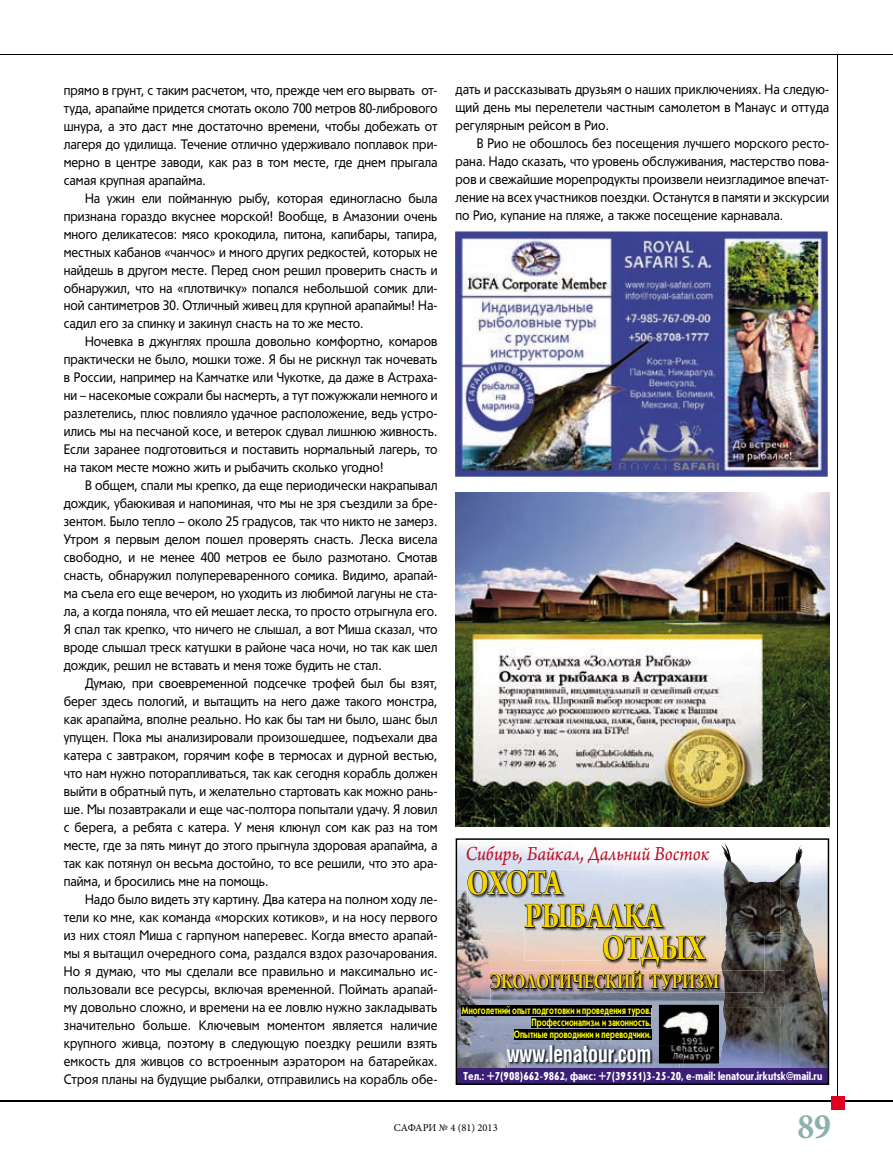
<style>
.page{position:relative;width:893px;height:1170px;background:#fff}
.page>*{position:absolute;margin:0;border:0;box-sizing:border-box;transform-origin:0 0}
.t1{font:37.65px "Arno Pro Bold Subhead";color:#f6d400;scale:.8 1}
.t2{font:700 condensed 36px "Minion Pro";color:#8cb1a8}
.t3{font:700 23.1px "Helios Cond C";color:#fff;scale:.9 1}
.t4{font:22.35px "Arno Pro Bold Subhead";color:#f6d400;scale:.8 1}
.t5{font:20.85px "Arno Pro Italic Sm Text";letter-spacing:-.005em;color:#bf1027;scale:.9 1}
.t6{font:13.5px/18px "Tornado Cyr";color:#000;text-align:justify;scale:.9 1}
.t7{font:700 12px "Journal Sans C";color:#fff;scale:.86 1}
.t8{font:700 11.25px/12px "Journal Sans C";color:#f8f400;text-align:right;scale:.72 1}
.t9{font:10.5px "Minion Pro";color:#000}
</style>
<div class="page">
<hr style="left:0;top:54px;width:893px;height:1px;background:#000">
<hr style="left:0;top:1100px;width:893px;height:1px;background:#000">
<img style="left:456px;top:838px;width:373px;height:246px">
<img style="left:455px;top:231px;width:373px;height:246px">
<img style="left:456px;top:492px;width:373px;height:334px">
<hr style="left:837px;top:55px;width:1px;height:1047px;background:#000">
<div style="left:831px;top:1095px;width:14px;height:14px;background:#df0024"></div>
<p class="t6" style="left:64px;top:81px;width:417px">прямо в грунт, с таким расчетом, что, прежде чем его вырвать от&shy;туда, арапайме придется смотать около 700 метров 80-либрового шнура, а это даст мне достаточно времени, чтобы добежать от лагеря до удилища. Течение отлично удерживало поплавок при&shy;мерно в центре заводи, как раз в том месте, где днем прыгала самая крупная арапайма.</p>
<p class="t6" style="left:64px;top:189px;width:417px;text-indent:21px">На ужин ели пойманную рыбу, которая единогласно была признана гораздо вкуснее морской! Вообще, в Амазонии очень много деликатесов: мясо крокодила, питона, капибары, тапира, местных кабанов «чанчос» и много других редкостей, которых не найдешь в другом месте. Перед сном решил проверить снасть и обнаружил, что на «плотвичку» попался небольшой сомик дли&shy;ной сантиметров 30. Отличный живец для крупной арапаймы! На&shy;садил его за спинку и закинул снасть на то же место.</p>
<p class="t6" style="left:64px;top:333px;width:417px;text-indent:21px">Ночевка в джунглях прошла довольно комфортно, комаров практически не было, мошки тоже. Я бы не рискнул так ночевать в России, например на Камчатке или Чукотке, да даже в Астраха&shy;ни – насекомые сожрали бы насмерть, а тут пожужжали немного и разлетелись, плюс повлияло удачное расположение, ведь устро&shy;ились мы на песчаной косе, и ветерок сдувал лишнюю живность.<br>Если заранее подготовиться и поставить нормальный лагерь, то на таком месте можно жить и рыбачить сколько угодно!</p>
<p class="t6" style="left:64px;top:477px;width:417px;text-indent:21px">В общем, спали мы крепко, да еще периодически накрапывал дождик, убаюкивая и напоминая, что мы не зря съездили за бре&shy;зентом. Было тепло – около 25 градусов, так что никто не замерз.<br>Утром я первым делом пошел проверять снасть. Леска висела свободно, и не менее 400 метров ее было размотано. Смотав снасть, обнаружил полупереваренного сомика. Видимо, арапай&shy;ма съела его еще вечером, но уходить из любимой лагуны не ста&shy;ла, а когда поняла, что ей мешает леска, то просто отрыгнула его.<br>Я спал так крепко, что ничего не слышал, а вот Миша сказал, что вроде слышал треск катушки в районе часа ночи, но так как шел дождик, решил не вставать и меня тоже будить не стал.</p>
<p class="t6" style="left:64px;top:674px;width:417px;text-indent:21px">Думаю, при своевременной подсечке трофей был бы взят, берег здесь пологий, и вытащить на него даже такого монстра, как арапайма, вполне реально. Но как бы там ни было, шанс был упущен. Пока мы анализировали произошедшее, подъехали два катера с завтраком, горячим кофе в термосах и дурной вестью, что нам нужно поторапливаться, так как сегодня корабль должен выйти в обратный путь, и желательно стартовать как можно рань&shy;ше. Мы позавтракали и еще час-полтора попытали удачу. Я ловил с берега, а ребята с катера. У меня клюнул сом как раз на том месте, где за пять минут до этого прыгнула здоровая арапайма, а так как потянул он весьма достойно, то все решили, что это ара&shy;пайма, и бросились мне на помощь.</p>
<p class="t6" style="left:64px;top:890px;width:417px;text-indent:21px">Надо было видеть эту картину. Два катера на полном ходу ле&shy;тели ко мне, как команда «морских котиков», и на носу первого из них стоял Миша с гарпуном наперевес. Когда вместо арапай&shy;мы я вытащил очередного сома, раздался вздох разочарования.<br>Но я думаю, что мы сделали все правильно и максимально ис&shy;пользовали все ресурсы, включая временной. Поймать арапай&shy;му довольно сложно, и времени на ее ловлю нужно закладывать значительно больше. Ключевым моментом является наличие крупного живца, поэтому в следующую поездку решили взять емкость для живцов со встроенным аэратором на батарейках.<br>Строя планы на будущие рыбалки, отправились на корабль обе-</p>
<p class="t6" style="left:455px;top:81px;width:417px">дать и рассказывать друзьям о наших приключениях. На следую&shy;щий день мы перелетели частным самолетом в Манаус и оттуда регулярным рейсом в Рио.</p>
<p class="t6" style="left:455px;top:135px;width:417px;text-indent:21px">В Рио не обошлось без посещения лучшего морского ресто&shy;рана. Надо сказать, что уровень обслуживания, мастерство пова&shy;ров и свежайшие морепродукты произвели неизгладимое впечат&shy;ление на всех участников поездки. Останутся в памяти и экскурсии по Рио, купание на пляже, а также посещение карнавала.</p>
<h3 class="t5" style="left:465px;top:841px;width:273px">Сибирь, Байкал, Дальний Восток</h3>
<h1 class="t1" style="left:466px;top:861px;width:121px">ОХОТА</h1>
<h1 class="t1" style="left:524px;top:894px;width:173px">РЫБАЛКА</h1>
<h1 class="t1" style="left:602px;top:926px;width:130px">ОТДЫХ</h1>
<h3 class="t4" style="left:490px;top:968px;width:288px">ЭКОЛОГИЧЕСКИЙ ТУРИЗМ</h3>
<p class="t8" style="left:461px;top:1004px;width:265px">Многолетний опыт подготовки и проведения туров.<br>Профессионализм и законность.<br>Опытные проводники и переводчики.</p>
<h3 class="t3" style="left:507px;top:1039px;width:162px">www.lenatour.com</h3>
<p class="t7" style="left:463px;top:1069px;width:419px">Тел.: +7(908)662-9862, факс: +7(39551)3-25-20, e-mail: lenatour.irkutsk@mail.ru</p>
<p class="t9" style="left:394px;top:1120px;width:105px">САФАРИ № 4 (81) 2013</p>
<h2 class="t2" style="left:797px;top:1101px;width:35px">89</h2>
</div>
